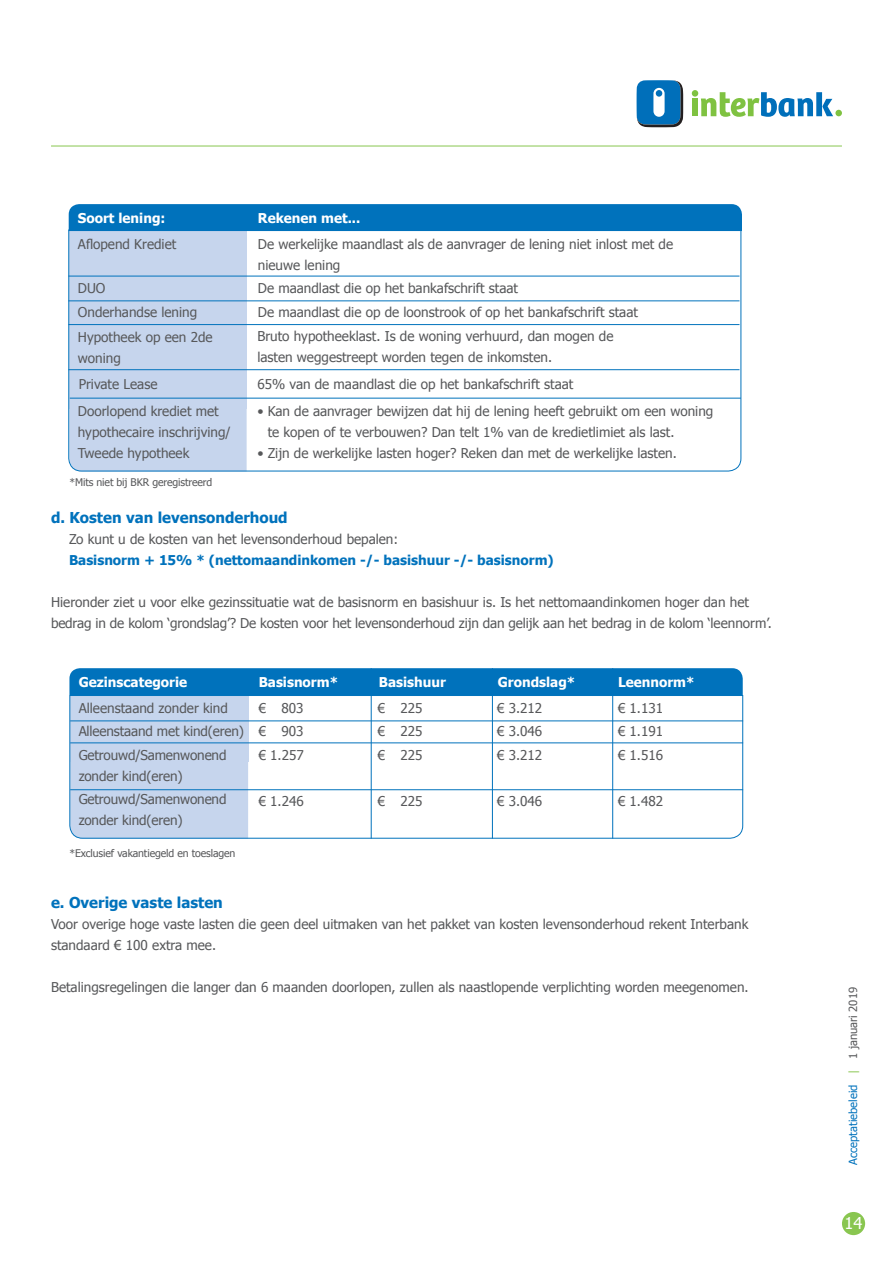
<style>
.page{position:relative;width:893px;height:1263px;background:#fff}
.page>*{position:absolute;margin:0;border:0;box-sizing:border-box;transform-origin:0 0}
.t1{font:16.35px "Tahoma";color:#fff}
.t2{font:700 15px "Tahoma";color:#0072bc}
.t3{font:13.5px/23.2px "Tahoma";color:#57585a}
.t4{font:700 13.5px "Tahoma";color:#fff}
.t5{font:700 13.5px "Tahoma";color:#0072bc}
.t6{font:11.25px "Tahoma";color:#0072bc}
.t7{font:10.5px "Tahoma";letter-spacing:-.01em;color:#57585a}
.s1{color:#fff}
.s2{color:#89c650}
.s3{color:#57585a}
</style>
<div class="page">
<div style="left:692px;top:99px;width:6px;height:17px;background:#7fc241"></div>
<svg style="left:701px;top:92px;width:132px;height:25px"></svg>
<svg style="left:637px;top:80px;width:46px;height:47px;background:#2e7fb6"></svg>
<div style="left:692px;top:90px;width:6px;height:7px;background:#7fc241;border-radius:50%"></div>
<div style="left:835px;top:110px;width:7px;height:6px;background:#7fc241;border-radius:50%"></div>
<div style="left:842px;top:1212px;width:23px;height:23px;background:#89c650;border-radius:50%"></div>
<div style="left:69px;top:204px;width:673px;height:25px;background:#0072bc"></div>
<hr style="left:51px;top:146px;width:791px;height:1px;background:#89c650">
<svg style="left:68px;top:229px;width:674px;height:243px"></svg>
<hr style="left:68px;top:276px;width:671px;height:1px;background:#0072bc">
<hr style="left:68px;top:300px;width:671px;height:1px;background:#0072bc">
<hr style="left:68px;top:324px;width:671px;height:1px;background:#0072bc">
<hr style="left:68px;top:369px;width:671px;height:1px;background:#0072bc">
<hr style="left:70px;top:398px;width:671px;height:1px;background:#0072bc">
<div style="left:69px;top:668px;width:674px;height:27px;background:#0072bc"></div>
<hr style="left:371px;top:668px;width:1px;height:170px;background:#0072bc">
<hr style="left:492px;top:668px;width:1px;height:170px;background:#0072bc">
<hr style="left:612px;top:668px;width:1px;height:170px;background:#0072bc">
<svg style="left:69px;top:695px;width:674px;height:144px"></svg>
<p class="t4" style="left:78px;top:208px;width:89px">Soort lening:</p>
<p class="t4" style="left:258px;top:208px;width:104px">Rekenen met...</p>
<p class="t3" style="left:78px;top:232px;width:100px">Aflopend Krediet</p>
<p class="t3" style="left:78px;top:275px;width:136px;line-height:24.3px">DUO<br>Onderhandse lening<br>Hypotheek op een 2de</p>
<p class="t3" style="left:78px;top:344px;width:81px;line-height:26.1px">woning<br>Private Lease</p>
<p class="t3" style="left:78px;top:400px;width:154px;line-height:21px">Doorlopend krediet met hypothecaire inschrijving/<br>Tweede hypotheek</p>
<p class="t7" style="left:69px;top:475px;width:144px">*Mits niet bij BKR geregistreerd</p>
<p class="t3" style="left:258px;top:233px;width:417px;line-height:21px">De werkelijke maandlast als de aanvrager de lening niet inlost met de nieuwe lening</p>
<p class="t3" style="left:257px;top:276px;width:382px;line-height:23.9px">De maandlast die op het bankafschrift staat<br>De maandlast die op de loonstrook of op het bankafschrift staat<br>Bruto hypotheeklast. Is de woning verhuurd, dan mogen de</p>
<p class="t3" style="left:257px;top:343px;width:317px;line-height:26.8px">lasten weggestreept worden tegen de inkomsten.<br>65% van de maandlast die op het bankafschrift staat</p>
<p class="t3" style="left:257px;top:399px;width:457px">• Kan de aanvrager bewijzen dat hij de lening heeft gebruikt om een woning</p>
<p class="t3" style="left:257px;top:420px;width:419px"><span class="s1">•</span> te kopen of te verbouwen? Dan telt 1% van de kredietlimiet als last.</p>
<p class="t3" style="left:257px;top:441px;width:421px">• Zijn de werkelijke lasten hoger? Reken dan met de werkelijke lasten.</p>
<p class="t2" style="left:51px;top:507px;width:238px">d. Kosten van levensonderhoud</p>
<p class="t3" style="left:69px;top:527px;width:331px">Zo kunt u de kosten van het levensonderhoud bepalen:</p>
<p class="t5" style="left:69px;top:551px;width:486px">Basisnorm + 15% * (nettomaandinkomen -/- basishuur -/- basisnorm)</p>
<p class="t3" style="left:51px;top:591px;width:722px;line-height:21px">Hieronder ziet u voor elke gezinssituatie wat de basisnorm en basishuur is. Is het nettomaandinkomen hoger dan het bedrag in de kolom ‘grondslag’? De kosten voor het levensonderhoud zijn dan gelijk aan het bedrag in de kolom ‘leennorm’.</p>
<p class="t4" style="left:79px;top:672px;width:110px">Gezinscategorie</p>
<p class="t4" style="left:259px;top:672px;width:81px">Basisnorm*</p>
<p class="t4" style="left:379px;top:672px;width:69px">Basishuur</p>
<p class="t4" style="left:498px;top:672px;width:79px">Grondslag*</p>
<p class="t4" style="left:618px;top:672px;width:78px">Leennorm*</p>
<p class="t3" style="left:79px;top:696px;width:167px">Alleenstaand zonder kind<br>Alleenstaand met kind(eren)<br>Getrouwd/Samenwonend</p>
<p class="t3" style="left:79px;top:763px;width:149px">zonder kind(eren)<br>Getrouwd/Samenwonend</p>
<p class="t3" style="left:79px;top:808px;width:105px">zonder kind(eren)</p>
<p class="t7" style="left:69px;top:846px;width:167px">*Exclusief vakantiegeld en toeslagen</p>
<p class="t3" style="left:259px;top:696px;width:46px">€ 803</p>
<p class="t3" style="left:378px;top:696px;width:46px;text-align:justify">€ 225 € 225 € 225</p>
<p class="t3" style="left:378px;top:789px;width:46px">€ 225</p>
<p class="t3" style="left:259px;top:719px;width:46px">€ 903</p>
<p class="t3" style="left:259px;top:742px;width:47px">€ 1.257</p>
<p class="t3" style="left:259px;top:789px;width:47px">€ 1.246</p>
<p class="t3" style="left:497px;top:696px;width:47px;text-align:justify">€ 3.212 € 3.046 € 3.212</p>
<p class="t3" style="left:497px;top:789px;width:47px">€ 3.046</p>
<p class="t3" style="left:618px;top:696px;width:47px;text-align:justify">€ 1.131 € 1.191 € 1.516</p>
<p class="t3" style="left:618px;top:789px;width:47px">€ 1.482</p>
<p class="t2" style="left:51px;top:892px;width:173px">e. Overige vaste lasten</p>
<p class="t3" style="left:51px;top:913px;width:699px;line-height:21px">Voor overige hoge vaste lasten die geen deel uitmaken van het pakket van kosten levensonderhoud rekent Interbank standaard € 100 extra mee.</p>
<p class="t3" style="left:51px;top:974px;width:699px">Betalingsregelingen die langer dan 6 maanden doorlopen, zullen als naastlopende verplichting worden meegenomen.</p>
<p class="t6" style="left:845px;top:1165px;width:179px;rotate:-90deg">Acceptatiebeleid <span class="s2">|</span> <span class="s3">1 januari 2019</span></p>
<p class="t1" style="left:845px;top:1212px;width:19px">14</p>
</div>
